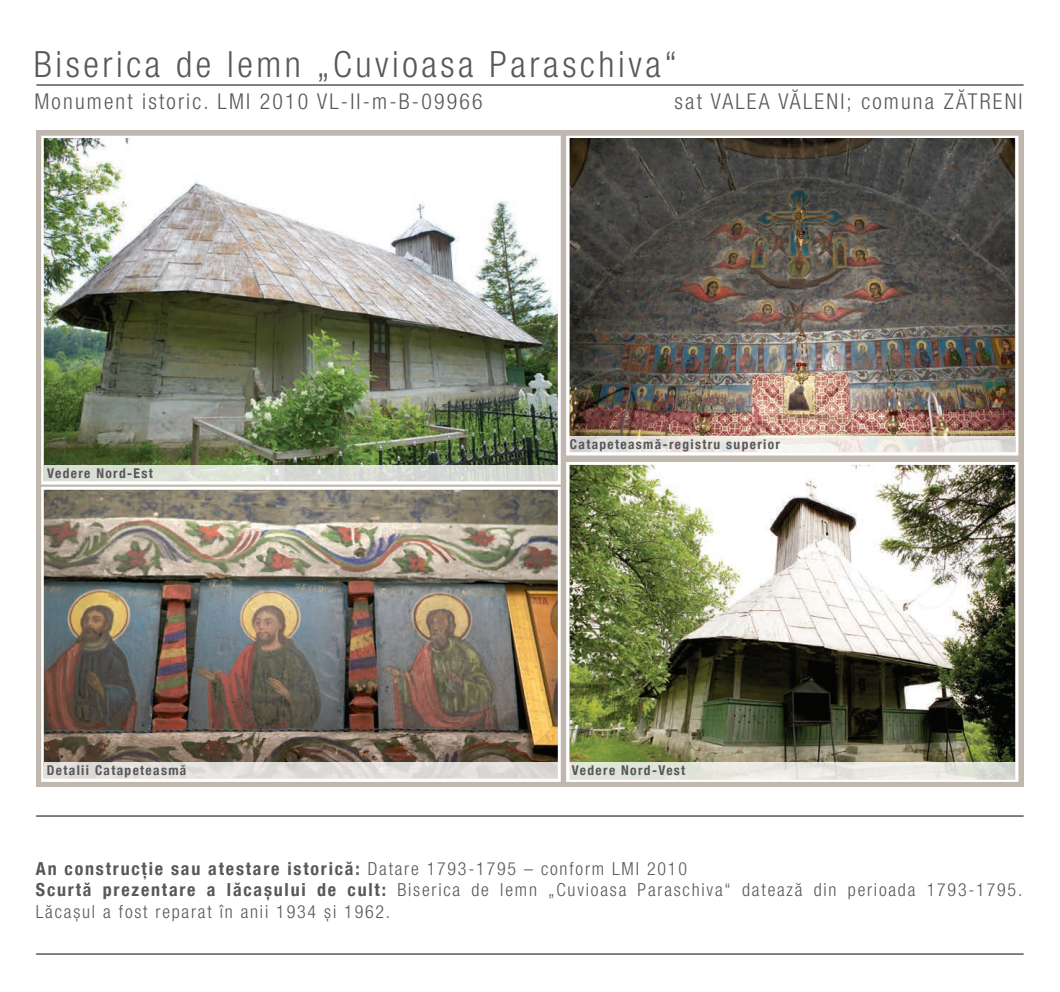
<style>
.page{position:relative;width:1060px;height:992px;background:#fff}
.page>*{position:absolute;margin:0;border:0;box-sizing:border-box;transform-origin:0 0}
.t1{font:300 condensed 36.15px "Helvetica Neue LT Com";letter-spacing:.1em;color:#57585a}
.t2{font:300 condensed 21.9px "Helvetica Neue LT Com";letter-spacing:.1em;color:#57585a}
.t3{font:300 condensed 18px/21.6px "Helvetica Neue LT Com";letter-spacing:.1em;color:#57585a}
.t4{font:700 condensed 13.5px "Helvetica Neue LT Com";letter-spacing:.1em;color:#57585a}
.s1{font-weight:700}
</style>
<div class="page">
<hr style="left:36px;top:84px;width:988px;height:2px;background:#57585a">
<img style="left:36px;top:139px;width:988px;height:678px">
<div style="left:44px;top:465px;width:515px;height:17px;background:#d9ddd5"></div>
<div style="left:44px;top:762px;width:515px;height:17px;background:#dfddda"></div>
<svg style="left:568px;top:436px;width:447px;height:17px"></svg>
<svg style="left:569px;top:762px;width:448px;height:17px;background:#e5e5dc"></svg>
<hr style="left:36px;top:953px;width:988px;height:2px;background:#57585a">
<h1 class="t1" style="left:34px;top:43px;width:645px">Biserica de lemn „Cuvioasa Paraschiva“</h1>
<p class="t2" style="left:34px;top:89px;width:449px">Monument istoric. LMI 2010 VL-II-m-B-09966</p>
<p class="t2" style="left:675px;top:89px;width:350px">sat VALEA VĂLENI; comuna ZĂTRENI</p>
<p class="t4" style="left:47px;top:465px;width:107px">Vedere Nord-Est</p>
<p class="t4" style="left:47px;top:762px;width:141px">Detalii Catapeteasmă</p>
<p class="t4" style="left:570px;top:436px;width:212px">Catapeteasmă-registru superior</p>
<p class="t4" style="left:572px;top:762px;width:115px">Vedere Nord-Vest</p>
<p class="t3" style="left:36px;top:857px;width:988px"><span class="s1">An construcție sau atestare istorică:</span> Datare 1793-1795 – conform LMI 2010<br><span class="s1">Scurtă prezentare a lăcașului de cult:</span> Biserica de lemn „Cuvioasa Paraschiva“ datează din perioada 1793-1795.<br>Lăcașul a fost reparat în anii 1934 și 1962.</p>
</div>
